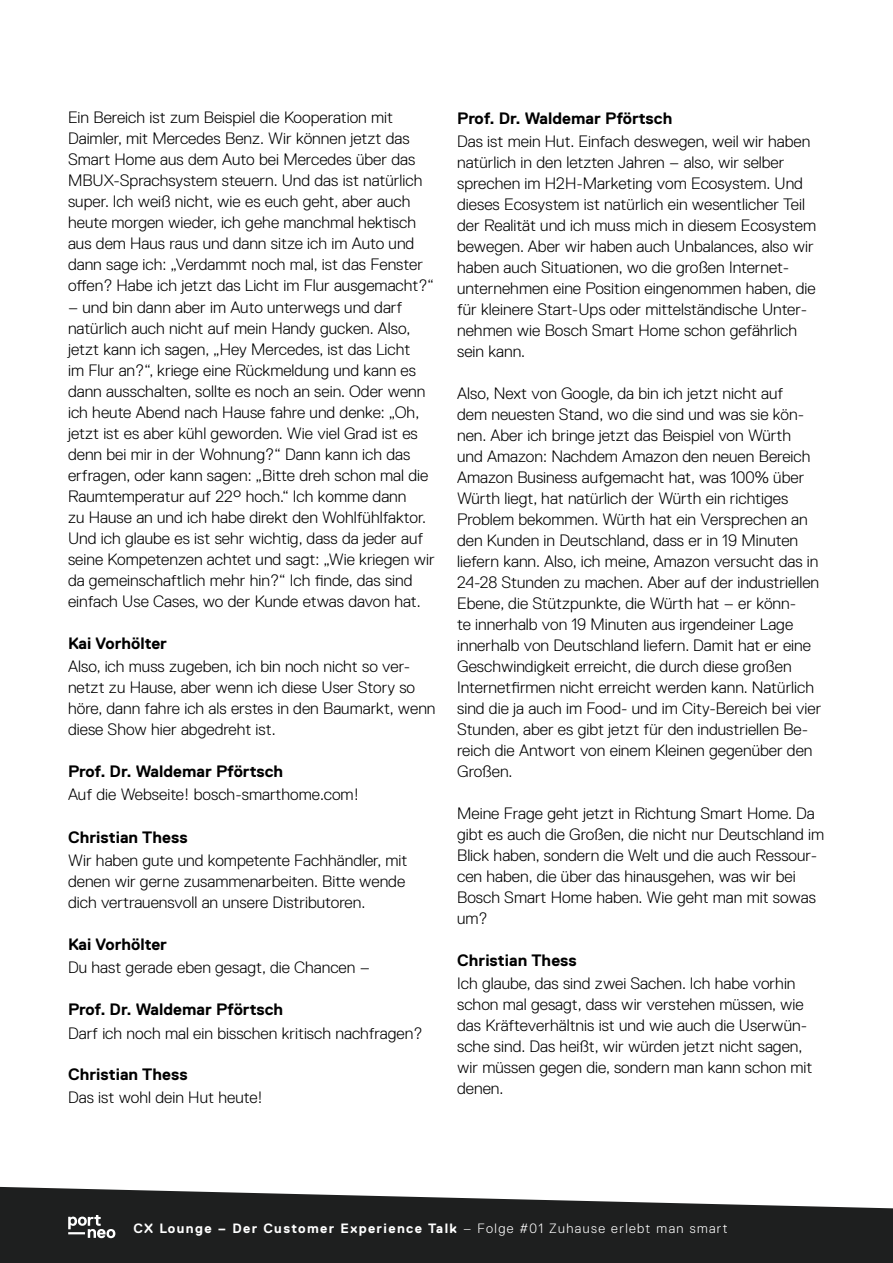
<style>
.page{position:relative;width:893px;height:1263px;background:#fff}
.page>*{position:absolute;margin:0;border:0;box-sizing:border-box;transform-origin:0 0}
.t1{font:300 16.5px/21px "Replica Std";color:#000}
.t2{font:700 16.5px "Replica Std";color:#000}
.t3{font:700 13.5px "Replica Std";letter-spacing:.1em;color:#fff}
.s1{font-weight:300}
</style>
<div class="page">
<svg style="left:0;top:1186px;width:893px;height:77px;background:#404141"></svg>
<svg style="left:68px;top:1215px;width:47px;height:23px"></svg>
<p class="t1" style="left:68px;top:107px;width:368px">Ein Bereich ist zum Beispiel die Kooperation mit Daimler, mit Mercedes Benz. Wir können jetzt das Smart Home aus dem Auto bei Mercedes über das MBUX-Sprachsystem steuern. Und das ist natürlich super. Ich weiß nicht, wie es euch geht, aber auch heute morgen wieder, ich gehe manchmal hektisch aus dem Haus raus und dann sitze ich im Auto und dann sage ich: „Verdammt noch mal, ist das Fenster offen? Habe ich jetzt das Licht im Flur ausgemacht?“</p>
<p class="t1" style="left:68px;top:296px;width:368px">– und bin dann aber im Auto unterwegs und darf natürlich auch nicht auf mein Handy gucken. Also, jetzt kann ich sagen, „Hey Mercedes, ist das Licht<br>im Flur an?“, kriege eine Rückmeldung und kann es dann ausschalten, sollte es noch an sein. Oder wenn ich heute Abend nach Hause fahre und denke: „Oh, jetzt ist es aber kühl geworden. Wie viel Grad ist es denn bei mir in der Wohnung?“ Dann kann ich das erfragen, oder kann sagen: „Bitte dreh schon mal die Raumtemperatur auf 22° hoch.“ Ich komme dann<br>zu Hause an und ich habe direkt den Wohlfühlfaktor.<br>Und ich glaube es ist sehr wichtig, dass da jeder auf seine Kompetenzen achtet und sagt: „Wie kriegen wir da gemeinschaftlich mehr hin?“ Ich finde, das sind einfach Use Cases, wo der Kunde etwas davon hat.</p>
<p class="t2" style="left:68px;top:634px;width:100px">Kai Vorhölter</p>
<p class="t1" style="left:68px;top:656px;width:369px">Also, ich muss zugeben, ich bin noch nicht so ver&shy;netzt zu Hause, aber wenn ich diese User Story so höre, dann fahre ich als erstes in den Baumarkt, wenn diese Show hier abgedreht ist.</p>
<p class="t2" style="left:68px;top:762px;width:217px">Prof. Dr. Waldemar Pförtsch</p>
<p class="t1" style="left:68px;top:784px;width:292px">Auf die Webseite! bosch-smarthome.com!</p>
<p class="t2" style="left:68px;top:828px;width:121px">Christian Thess</p>
<p class="t1" style="left:68px;top:850px;width:341px">Wir haben gute und kompetente Fachhändler, mit denen wir gerne zusammenarbeiten. Bitte wende dich vertrauensvoll an unsere Distributoren.</p>
<p class="t2" style="left:68px;top:935px;width:100px">Kai Vorhölter</p>
<p class="t1" style="left:68px;top:957px;width:303px">Du hast gerade eben gesagt, die Chancen –</p>
<p class="t2" style="left:68px;top:1001px;width:217px">Prof. Dr. Waldemar Pförtsch</p>
<p class="t1" style="left:68px;top:1022px;width:356px">Darf ich noch mal ein bisschen kritisch nachfragen?</p>
<p class="t2" style="left:68px;top:1065px;width:121px">Christian Thess</p>
<p class="t1" style="left:68px;top:1087px;width:196px">Das ist wohl dein Hut heute!</p>
<p class="t2" style="left:457px;top:109px;width:217px">Prof. Dr. Waldemar Pförtsch</p>
<p class="t1" style="left:457px;top:131px;width:361px">Das ist mein Hut. Einfach deswegen, weil wir haben natürlich in den letzten Jahren – also, wir selber sprechen im H2H-Marketing vom Ecosystem. Und dieses Ecosystem ist natürlich ein wesentlicher Teil der Realität und ich muss mich in diesem Ecosystem bewegen. Aber wir haben auch Unbalances, also wir haben auch Situationen, wo die großen Internet&shy;unternehmen eine Position eingenommen haben, die für kleinere Start-Ups oder mittelständische Unter&shy;nehmen wie Bosch Smart Home schon gefährlich sein kann.</p>
<p class="t1" style="left:457px;top:383px;width:366px">Also, Next von Google, da bin ich jetzt nicht auf<br>dem neuesten Stand, wo die sind und was sie kön&shy;nen. Aber ich bringe jetzt das Beispiel von Würth<br>und Amazon: Nachdem Amazon den neuen Bereich Amazon Business aufgemacht hat, was 100% über Würth liegt, hat natürlich der Würth ein richtiges Problem bekommen. Würth hat ein Versprechen an den Kunden in Deutschland, dass er in 19 Minuten liefern kann. Also, ich meine, Amazon versucht das in 24-28 Stunden zu machen. Aber auf der industriellen Ebene, die Stützpunkte, die Würth hat – er könn-<br>te innerhalb von 19 Minuten aus irgendeiner Lage innerhalb von Deutschland liefern. Damit hat er eine Geschwindigkeit erreicht, die durch diese großen Internetfirmen nicht erreicht werden kann. Natürlich sind die ja auch im Food- und im City-Bereich bei vier Stunden, aber es gibt jetzt für den industriellen Be&shy;reich die Antwort von einem Kleinen gegenüber den Großen.</p>
<p class="t1" style="left:457px;top:803px;width:369px">Meine Frage geht jetzt in Richtung Smart Home. Da gibt es auch die Großen, die nicht nur Deutschland im Blick haben, sondern die Welt und die auch Ressour&shy;cen haben, die über das hinausgehen, was wir bei Bosch Smart Home haben. Wie geht man mit sowas um?</p>
<p class="t2" style="left:457px;top:951px;width:121px">Christian Thess</p>
<p class="t1" style="left:457px;top:973px;width:357px">Ich glaube, das sind zwei Sachen. Ich habe vorhin schon mal gesagt, dass wir verstehen müssen, wie das Kräfteverhältnis ist und wie auch die Userwün&shy;sche sind. Das heißt, wir würden jetzt nicht sagen, wir müssen gegen die, sondern man kann schon mit denen.</p>
<p class="t3" style="left:133px;top:1221px;width:596px">CX Lounge – Der Customer Experience Talk <span class="s1">– Folge #01 Zuhause erlebt man smart</span></p>
</div>
